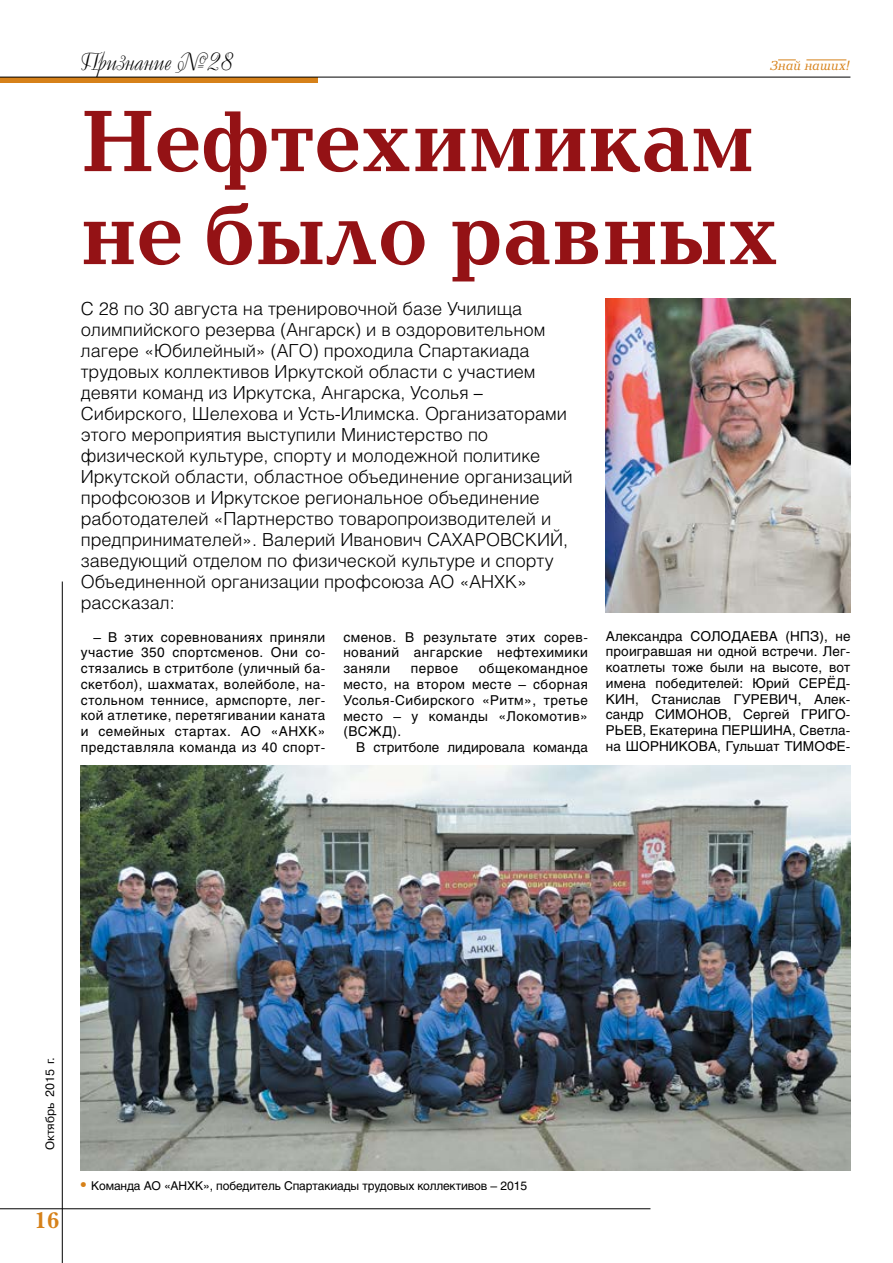
<style>
.page{position:relative;width:893px;height:1263px;background:#fff}
.page>*{position:absolute;margin:0;border:0;box-sizing:border-box;transform-origin:0 0}
.t1{font:700 90px/93px "Baltica C";color:#941215}
.t2{font:25.2px "Decor C";color:#000}
.t3{font:700 23.4px "New Baskerville C";color:#d68119}
.t4{font:300 18px/21px "Helios";color:#000}
.t5{font:13.5px/15.8px "Helios";letter-spacing:.035em;color:#000;text-align:justify}
.t6{font:13.5px "Helios";letter-spacing:.01em;color:#000}
.t7{font:italic 13.5px "Baltica C";color:#d68119}
.t8{font:12px "Helios";letter-spacing:-.01em;color:#000}
.t9{font:12px "Pragmatica C";color:#000}
.s1{font-weight:700;font-size:15px;color:#d68119}
</style>
<div class="page">
<div style="left:0;top:77px;width:317px;height:6px;background:#d68119"></div>
<hr style="left:0;top:77px;width:850px;height:1px;background:#000">
<hr style="left:62px;top:581px;width:1px;height:682px;background:#000">
<hr style="left:0;top:1208px;width:650px;height:1px;background:#000">
<hr style="left:806px;top:60px;width:40px;height:1px;background:#d68119">
<svg style="left:778px;top:60px;width:18px;height:1px"></svg>
<img style="left:606px;top:299px;width:244px;height:313px">
<img style="left:81px;top:765px;width:769px;height:406px">
<h2 class="t2" style="left:80px;top:47px;width:155px">Признание №28</h2>
<p class="t7" style="left:770px;top:58px;width:82px">Знай наших!</p>
<h1 class="t1" style="left:81px;top:98px;width:700px">Нефтехимикам не было равных</h1>
<p class="t4" style="left:81px;top:298px;width:493px">С 28 по 30 августа на тренировочной базе Училища олимпийского резерва (Ангарск) и в оздоровительном лагере «Юбилейный» (АГО) проходила Спартакиада трудовых коллективов Иркутской области с участием девяти команд из Иркутска, Ангарска, Усолья – Сибирского, Шелехова и Усть-Илимска. Организаторами этого мероприятия выступили Министерство по физической культуре, спорту и молодежной политике Иркутской области, областное объединение организаций профсоюзов и Иркутское региональное объединение работодателей «Партнерство товаропроизводителей и предпринимателей». Валерий Иванович САХАРОВСКИЙ, заведующий отделом по физической культуре и спорту Объединенной организации профсоюза АО «АНХК» рассказал:</p>
<p class="t5" style="left:81px;top:629px;width:246px;text-indent:13px">– В этих соревнованиях приняли участие 350 спортсменов. Они со&shy;стязались в стритболе (уличный ба&shy;скетбол), шахматах, волейболе, на&shy;стольном теннисе, армспорте, лег&shy;кой атлетике, перетягивании каната и семейных стартах. АО «АНХК» представляла команда из 40 спорт-</p>
<p class="t5" style="left:343px;top:629px;width:246px">сменов. В результате этих сорев&shy;нований ангарские нефтехимики заняли</p>
<p class="t5" style="left:606px;top:628px;width:246px">Александра СОЛОДАЕВА (НПЗ), не проигравшая ни одной встречи. Лег&shy;коатлеты тоже были на высоте, вот имена победителей: Юрий СЕРЁД-КИН, Станислав ГУРЕВИЧ, Алек&shy;сандр СИМОНОВ, Сергей ГРИГО-РЬЕВ, Екатерина ПЕРШИНА, Светла&shy;на ШОРНИКОВА, Гульшат ТИМОФЕ-</p>
<p class="t5" style="left:343px;top:660px;width:246px;text-indent:135px">общекомандное место, на втором месте – сборная Усолья-Сибирского «Ритм», третье место – у команды «Локомотив» (ВСЖД).</p>
<p class="t6" style="left:356px;top:739px;width:233px">В стритболе лидировала команда</p>
<p class="t5" style="left:411px;top:660px;width:49px">первое</p>
<p class="t9" style="left:43px;top:1150px;width:95px;rotate:-90deg">Октябрь 2015 г.</p>
<h3 class="t3" style="left:35px;top:1207px;width:26px">16</h3>
<p class="t8" style="left:81px;top:1178px;width:448px"><span class="s1">•</span> Команда АО «АНХК», победитель Спартакиады трудовых коллективов – 2015</p>
</div>
